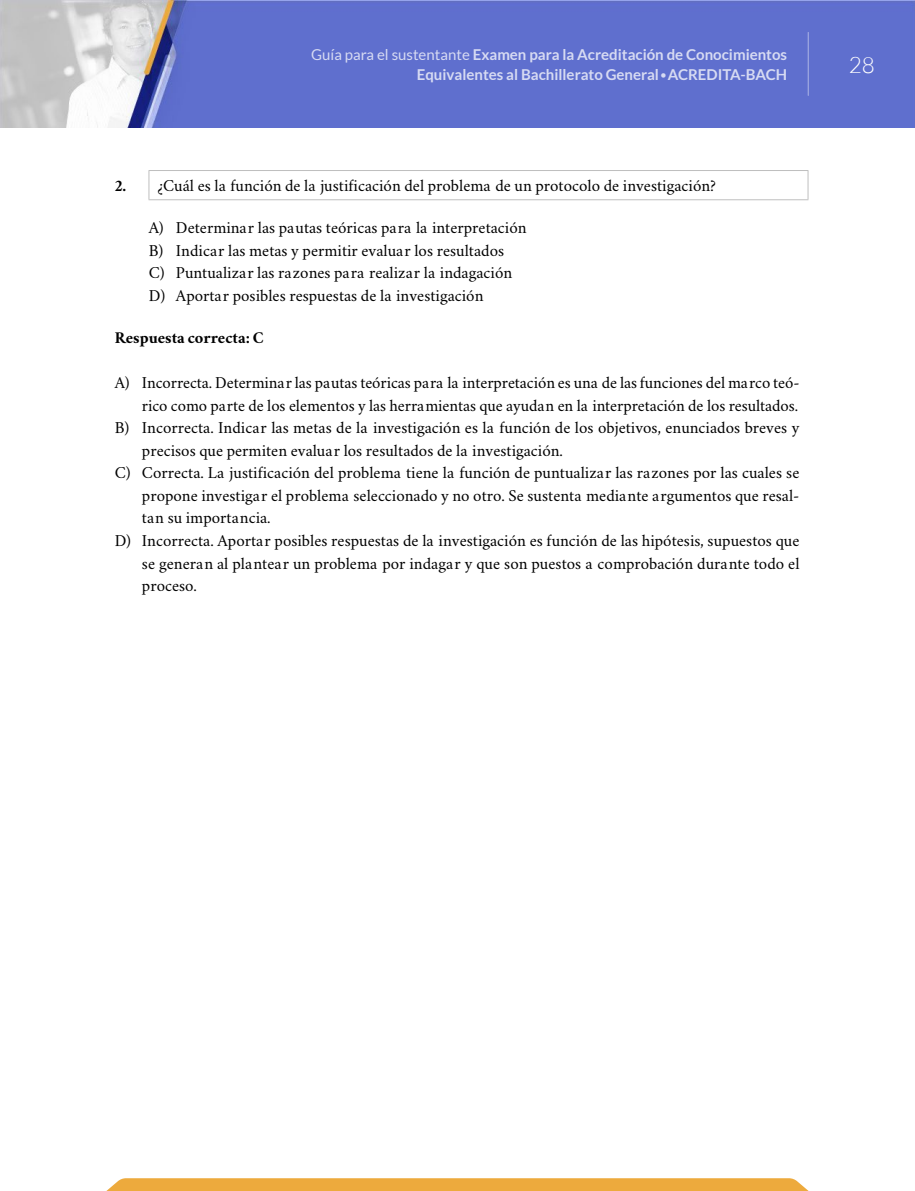
<style>
.page{position:relative;width:915px;height:1191px;background:#fff}
.page>*{position:absolute;margin:0;border:0;box-sizing:border-box;transform-origin:0 0}
.t1{font:300 22.5px "Lato";color:#fff}
.t2{font:16.5px/22.5px "Crimson";color:#000}
.t3{font:700 16.5px "Crimson";color:#000}
.t4{font:700 15px/19.5px "Lato";color:#fff;text-align:right}
.s1{font-weight:400}
.s2{font-weight:300}
.s3{font-weight:700}
</style>
<div class="page">
<svg style="left:106px;top:1178px;width:702px;height:13px;background:#edad44"></svg>
<img style="left:0;top:0;width:914px;height:128px">
<hr style="left:807px;top:32px;width:1px;height:63px;background:#fff">
<hr style="left:148px;top:170px;width:660px;height:1px;background:#bfbfbf">
<svg style="left:148px;top:171px;width:1px;height:28px"></svg>
<svg style="left:807px;top:171px;width:1px;height:28px"></svg>
<hr style="left:148px;top:199px;width:660px;height:1px;background:#bfbfbf">
<p class="t4" style="left:311px;top:45px;width:477px"><span class="s1">Guía para el sustentante</span> Examen para la Acreditación de Conocimientos<br>Equivalentes al Bachillerato General<span class="s2">•</span>ACREDITA-BACH</p>
<h1 class="t1" style="left:848px;top:53px;width:28px">28</h1>
<p class="t2" style="left:115px;top:173px;width:602px"><span class="s3">2.</span> ¿Cuál es la función de la justificación del problema de un protocolo de investigación?</p>
<p class="t2" style="left:149px;top:215px;width:379px">A) Determinar las pautas teóricas para la interpretación B) Indicar las metas y permitir evaluar los resultados<br>C) Puntualizar las razones para realizar la indagación D) Aportar posibles respuestas de la investigación</p>
<p class="t3" style="left:115px;top:325px;width:150px">Respuesta correcta: C</p>
<p class="t2" style="left:115px;top:371px;width:686px">A) Incorrecta. Determinar las pautas teóricas para la interpretación es una de las funciones del marco teó-</p>
<p class="t2" style="left:142px;top:393px;width:657px">rico como parte de los elementos y las herramientas que ayudan en la interpretación de los resultados.</p>
<p class="t2" style="left:115px;top:416px;width:685px">B) Incorrecta. Indicar las metas de la investigación es la función de los objetivos, enunciados breves y</p>
<p class="t2" style="left:142px;top:438px;width:422px">precisos que permiten evaluar los resultados de la investigación.</p>
<p class="t2" style="left:115px;top:461px;width:685px">C) Correcta. La justificación del problema tiene la función de puntualizar las razones por las cuales se</p>
<p class="t2" style="left:142px;top:483px;width:659px">propone investigar el problema seleccionado y no otro. Se sustenta mediante argumentos que resal-</p>
<p class="t2" style="left:142px;top:506px;width:130px">tan su importancia.</p>
<p class="t2" style="left:115px;top:528px;width:686px">D) Incorrecta. Aportar posibles respuestas de la investigación es función de las hipótesis, supuestos que</p>
<p class="t2" style="left:142px;top:551px;width:659px">se generan al plantear un problema por indagar y que son puestos a comprobación durante todo el</p>
<p class="t2" style="left:142px;top:573px;width:57px">proceso.</p>
</div>
